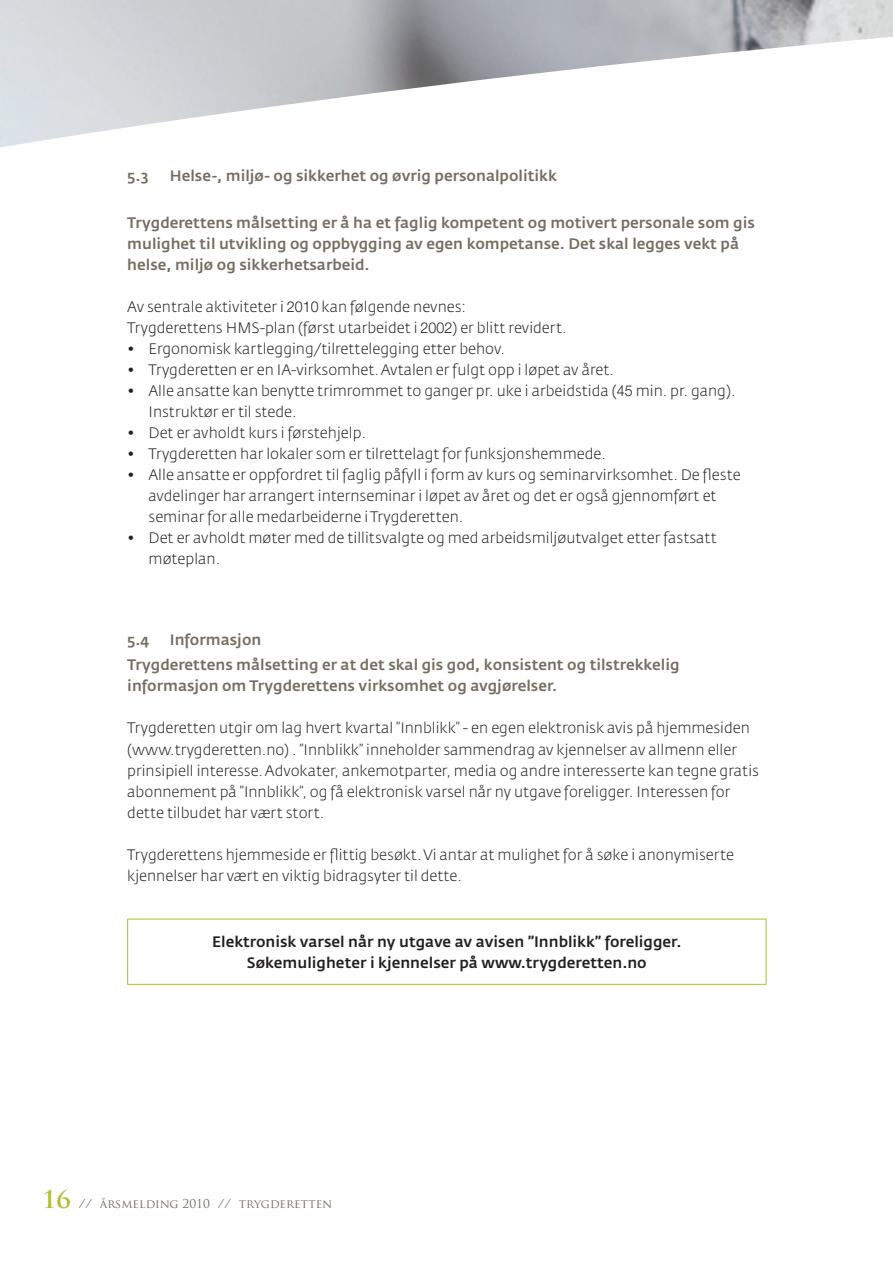
<style>
.page{position:relative;width:893px;height:1263px;background:#fff}
.page>*{position:absolute;margin:0;border:0;box-sizing:border-box;transform-origin:0 0}
.t1{font:300 15px/21px "Fedra Sans";color:#231f20}
.t2{font:500 15px/21px "Fedra Sans";color:#756e60}
.t3{font:500 15px/21px "Fedra Sans";color:#231f20;text-align:center}
.t4{font:12px "Trajan Pro";color:#756e60}
.s1{font-family:"Helvetica Neue"}
.s2{font-weight:500}
.s3{font-weight:700;font-size:24px;color:#b0be2d}
</style>
<div class="page">
<img style="left:0;top:0;width:892px;height:148px">
<p class="t2" style="left:127px;top:166px;width:23px">5.3</p>
<p class="t2" style="left:170px;top:166px;width:388px">Helse-, miljø- og sikkerhet og øvrig personalpolitikk</p>
<p class="t2" style="left:127px;top:212px;width:628px">Trygderettens målsetting er å ha et faglig kompetent og motivert personale som gis mulighet til utvikling og oppbygging av egen kompetanse. Det skal legges vekt på helse, miljø og sikkerhetsarbeid.</p>
<p class="t1" style="left:127px;top:296px;width:441px">Av sentrale aktiviteter i <span class="s1">2010</span> kan følgende nevnes:<br>Trygderettens HMS-plan (først utarbeidet i <span class="s1">2002</span>) er blitt revidert.</p>
<p class="t1" style="left:127px;top:338px;width:379px"><span class="s2">•</span> Ergonomisk kartlegging/tilrettelegging etter behov.</p>
<p class="t1" style="left:127px;top:359px;width:488px"><span class="s2">•</span> Trygderetten er en IA-virksomhet. Avtalen er fulgt opp i løpet av året.</p>
<p class="t1" style="left:148px;top:380px;width:588px;text-indent:-21px"><span class="s2">•</span> Alle ansatte kan benytte trimrommet to ganger pr. uke i arbeidstida (<span class="s1">45</span> min. pr. gang).<br>Instruktør er til stede.</p>
<p class="t1" style="left:127px;top:422px;width:240px"><span class="s2">•</span> Det er avholdt kurs i førstehjelp.</p>
<p class="t1" style="left:127px;top:443px;width:480px"><span class="s2">•</span> Trygderetten har lokaler som er tilrettelagt for funksjonshemmede.</p>
<p class="t1" style="left:148px;top:464px;width:593px;text-indent:-21px"><span class="s2">•</span> Alle ansatte er oppfordret til faglig påfyll i form av kurs og seminarvirksomhet. De fleste avdelinger har arrangert internseminar i løpet av året og det er også gjennomført et seminar for alle medarbeiderne i Trygderetten.</p>
<p class="t1" style="left:148px;top:527px;width:569px;text-indent:-21px"><span class="s2">•</span> Det er avholdt møter med de tillitsvalgte og med arbeidsmiljøutvalget etter fastsatt møteplan.</p>
<p class="t2" style="left:127px;top:627px;width:553px;line-height:25.5px;text-indent:43px">Informasjon<br>Trygderettens målsetting er at det skal gis god, konsistent og tilstrekkelig</p>
<p class="t2" style="left:127px;top:676px;width:431px">informasjon om Trygderettens virksomhet og avgjørelser.</p>
<p class="t1" style="left:127px;top:718px;width:633px">Trygderetten utgir om lag hvert kvartal ”Innblikk” - en egen elektronisk avis på hjemmesiden (www.trygderetten.no) . ”Innblikk” inneholder sammendrag av kjennelser av allmenn eller prinsipiell interesse. Advokater, ankemotparter, media og andre interesserte kan tegne gratis abonnement på ”Innblikk”, og få elektronisk varsel når ny utgave foreligger. Interessen for dette tilbudet har vært stort.</p>
<p class="t1" style="left:127px;top:844px;width:608px">Trygderettens hjemmeside er flittig besøkt. Vi antar at mulighet for å søke i anonymiserte kjennelser har vært en viktig bidragsyter til dette.</p>
<p class="t2" style="left:127px;top:629px;width:24px">5.4</p>
<p class="t3" style="left:212px;top:931px;width:470px">Elektronisk varsel når ny utgave av avisen ”Innblikk” foreligger.<br>Søkemuligheter i kjennelser på www.trygderetten.no</p>
<p class="t4" style="left:42px;top:1195px;width:291px"><span class="s3">16</span> // ÅRSMELDING 2010 // TRYGDERETTEN</p>
</div>
